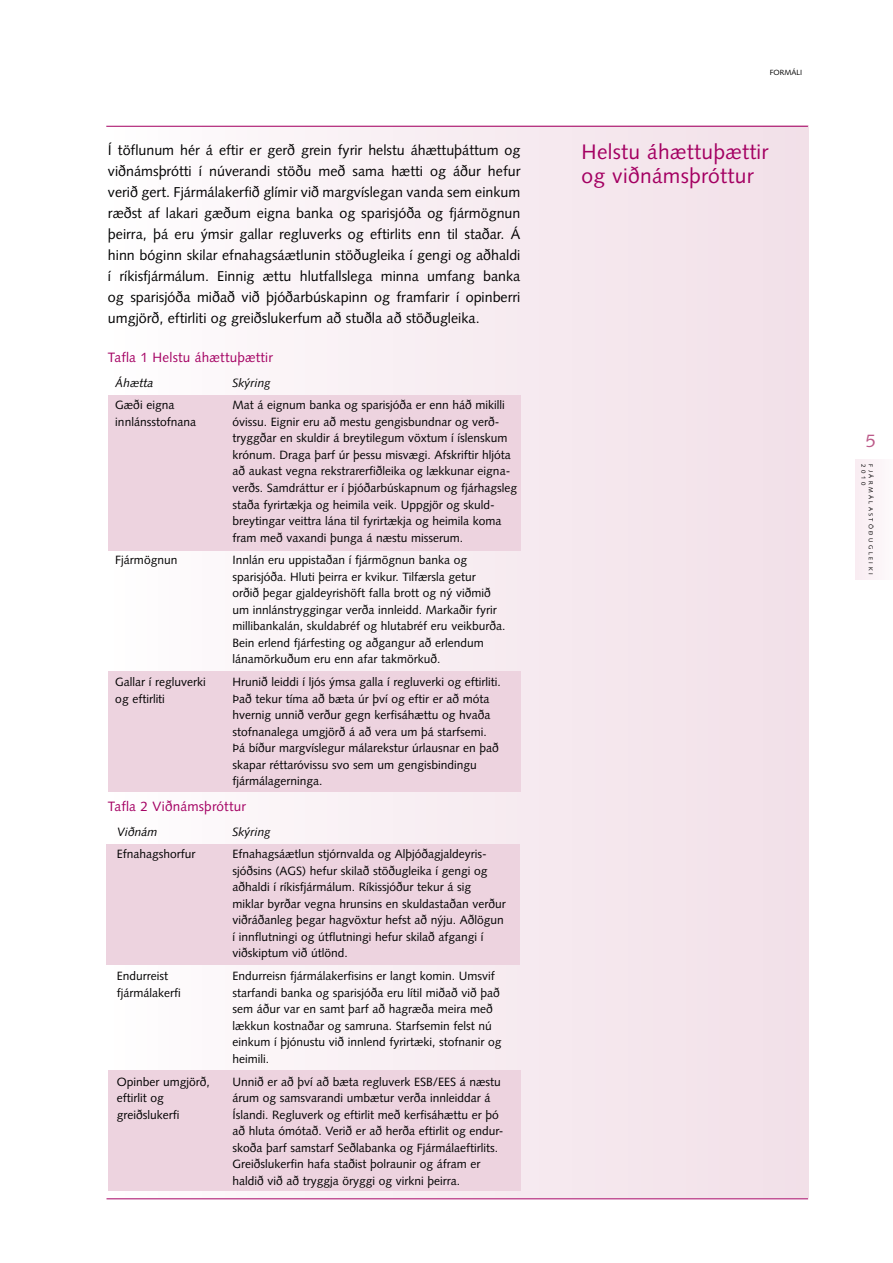
<style>
.page{position:relative;width:893px;height:1263px;background:#fff}
.page>*{position:absolute;margin:0;border:0;box-sizing:border-box;transform-origin:0 0}
.t1{font:21px/24px "Syntax LT Std";letter-spacing:.015em;color:#a40062}
.t2{font:18px "Syntax LT Std";color:#bc5a89}
.t3{font:14.25px/21px "Syntax LT Std";color:#000;text-align:justify}
.t4{font:13.5px "Syntax LT Std";letter-spacing:.015em;color:#a40062}
.t5{font:12px/16.5px "Syntax LT Std";color:#000}
.t6{font:italic 12px "Syntax LT Std";color:#000}
.t7{font:7.5px "Syntax LT Std";color:#000}
.t8{font:6px "Syntax LT Std";letter-spacing:.4em;color:#000}
</style>
<div class="page">
<div style="left:855px;top:459px;width:38px;height:121px;background:#fbf2f6"></div>
<div style="left:106px;top:126px;width:702px;height:1071px;background:linear-gradient(to right,#fefcfd,#f1dfe7)"></div>
<div style="left:108px;top:671px;width:412px;height:120px;background:#edd3df"></div>
<div style="left:108px;top:1070px;width:412px;height:121px;background:#edd3df"></div>
<div style="left:106px;top:844px;width:414px;height:121px;background:#edd3df"></div>
<div style="left:108px;top:396px;width:412px;height:155px;background:#edd3df"></div>
<hr style="left:106px;top:126px;width:702px;height:1px;background:#a40062">
<hr style="left:106px;top:1198px;width:702px;height:1px;background:#a40062">
<p class="t3" style="left:108px;top:139px;width:414px">Í töflunum hér á eftir er gerð grein fyrir helstu áhættuþáttum og viðnámsþrótti í núverandi stöðu með sama hætti og áður hefur verið gert. Fjármálakerfið glímir við margvíslegan vanda sem einkum ræðst af lakari gæðum eigna banka og sparisjóða og fjármögnun þeirra, þá eru ýmsir gallar regluverks og eftirlits enn til staðar. Á hinn bóginn skilar efnahagsáætlunin stöðugleika í gengi og aðhaldi í ríkisfjármálum. Einnig ættu hlutfallslega minna umfang banka og sparisjóða miðað við þjóðarbúskapinn og framfarir í opinberri umgjörð, eftirliti og greiðslukerfum að stuðla að stöðugleika.</p>
<p class="t4" style="left:108px;top:349px;width:166px">Tafla 1 Helstu áhættuþættir</p>
<p class="t6" style="left:115px;top:375px;width:40px">Áhætta</p>
<p class="t6" style="left:232px;top:375px;width:40px">Skýring</p>
<p class="t5" style="left:115px;top:397px;width:61px">Gæði eigna</p>
<p class="t5" style="left:232px;top:397px;width:274px">Mat á eignum banka og sparisjóða er enn háð mikilli</p>
<p class="t5" style="left:115px;top:414px;width:82px">innlánsstofnana</p>
<p class="t5" style="left:232px;top:414px;width:286px">óvissu. Eignir eru að mestu gengisbundnar og verð&shy;tryggðar en skuldir á breytilegum vöxtum í íslenskum krónum. Draga þarf úr þessu misvægi. Afskriftir hljóta að aukast vegna rekstrarerfiðleika og lækkunar eigna&shy;verðs. Samdráttur er í þjóðarbúskapnum og fjárhagsleg staða fyrirtækja og heimila veik. Uppgjör og skuld&shy;breytingar veittra lána til fyrirtækja og heimila koma fram með vaxandi þunga á næstu misserum.</p>
<p class="t5" style="left:115px;top:552px;width:64px">Fjármögnun</p>
<p class="t5" style="left:232px;top:552px;width:274px">Innlán eru uppistaðan í fjármögnun banka og sparisjóða. Hluti þeirra er kvikur. Tilfærsla getur orðið þegar gjaldeyrishöft falla brott og ný viðmið um innlánstryggingar verða innleidd. Markaðir fyrir millibankalán, skuldabréf og hlutabréf eru veikburða.<br>Bein erlend fjárfesting og aðgangur að erlendum lánamörkuðum eru enn afar takmörkuð.</p>
<p class="t5" style="left:115px;top:674px;width:92px">Gallar í regluverki</p>
<p class="t5" style="left:232px;top:674px;width:270px">Hrunið leiddi í ljós ýmsa galla í regluverki og eftirliti.</p>
<p class="t5" style="left:115px;top:690px;width:51px">og eftirliti</p>
<p class="t5" style="left:232px;top:690px;width:268px">Það tekur tíma að bæta úr því og eftir er að móta hvernig unnið verður gegn kerfisáhættu og hvaða stofnanalega umgjörð á að vera um þá starfsemi.<br>Þá bíður margvíslegur málarekstur úrlausnar en það skapar réttaróvissu svo sem um gengisbindingu fjármálagerninga.</p>
<p class="t4" style="left:108px;top:798px;width:139px">Tafla 2 Viðnámsþróttur</p>
<p class="t6" style="left:117px;top:824px;width:42px">Viðnám</p>
<p class="t6" style="left:232px;top:824px;width:40px">Skýring</p>
<p class="t5" style="left:117px;top:846px;width:80px">Efnahagshorfur</p>
<p class="t5" style="left:232px;top:846px;width:275px">Efnahagsáætlun stjórnvalda og Alþjóðagjaldeyris&shy;sjóðsins (AGS) hefur skilað stöðugleika í gengi og aðhaldi í ríkisfjármálum. Ríkissjóður tekur á sig<br>miklar byrðar vegna hrunsins en skuldastaðan verður viðráðanleg þegar hagvöxtur hefst að nýju. Aðlögun í innflutningi og útflutningi hefur skilað afgangi í viðskiptum við útlönd.</p>
<p class="t5" style="left:117px;top:968px;width:53px">Endurreist</p>
<p class="t5" style="left:232px;top:968px;width:264px">Endurreisn fjármálakerfisins er langt komin. Umsvif</p>
<p class="t5" style="left:117px;top:984px;width:65px">fjármálakerfi</p>
<p class="t5" style="left:232px;top:984px;width:271px">starfandi banka og sparisjóða eru lítil miðað við það sem áður var en samt þarf að hagræða meira með lækkun kostnaðar og samruna. Starfsemin felst nú einkum í þjónustu við innlend fyrirtæki, stofnanir og heimili.</p>
<p class="t5" style="left:117px;top:1073px;width:95px">Opinber umgjörð,</p>
<p class="t5" style="left:232px;top:1073px;width:270px">Unnið er að því að bæta regluverk ESB/EES á næstu</p>
<p class="t5" style="left:117px;top:1090px;width:48px">eftirlit og</p>
<p class="t5" style="left:232px;top:1090px;width:260px">árum og samsvarandi umbætur verða innleiddar á</p>
<p class="t5" style="left:117px;top:1106px;width:64px">greiðslukerfi</p>
<p class="t5" style="left:232px;top:1106px;width:272px">Íslandi. Regluverk og eftirlit með kerfisáhættu er þó að hluta ómótað. Verið er að herða eftirlit og endur&shy;skoða þarf samstarf Seðlabanka og Fjármálaeftirlits.<br>Greiðslukerfin hafa staðist þolraunir og áfram er haldið við að tryggja öryggi og virkni þeirra.</p>
<p class="t7" style="left:770px;top:68px;width:34px">FORMÁLI</p>
<h1 class="t1" style="left:581px;top:140px;width:189px">Helstu áhættuþættir og viðnámsþróttur</h1>
<h2 class="t2" style="left:866px;top:430px;width:12px">5</h2>
<p class="t8" style="left:867px;top:464px;width:22px;rotate:90deg">2010</p>
<p class="t8" style="left:874px;top:464px;width:111px;rotate:90deg">FJÁRMÁLASTÖÐUGLEIKI</p>
</div>
